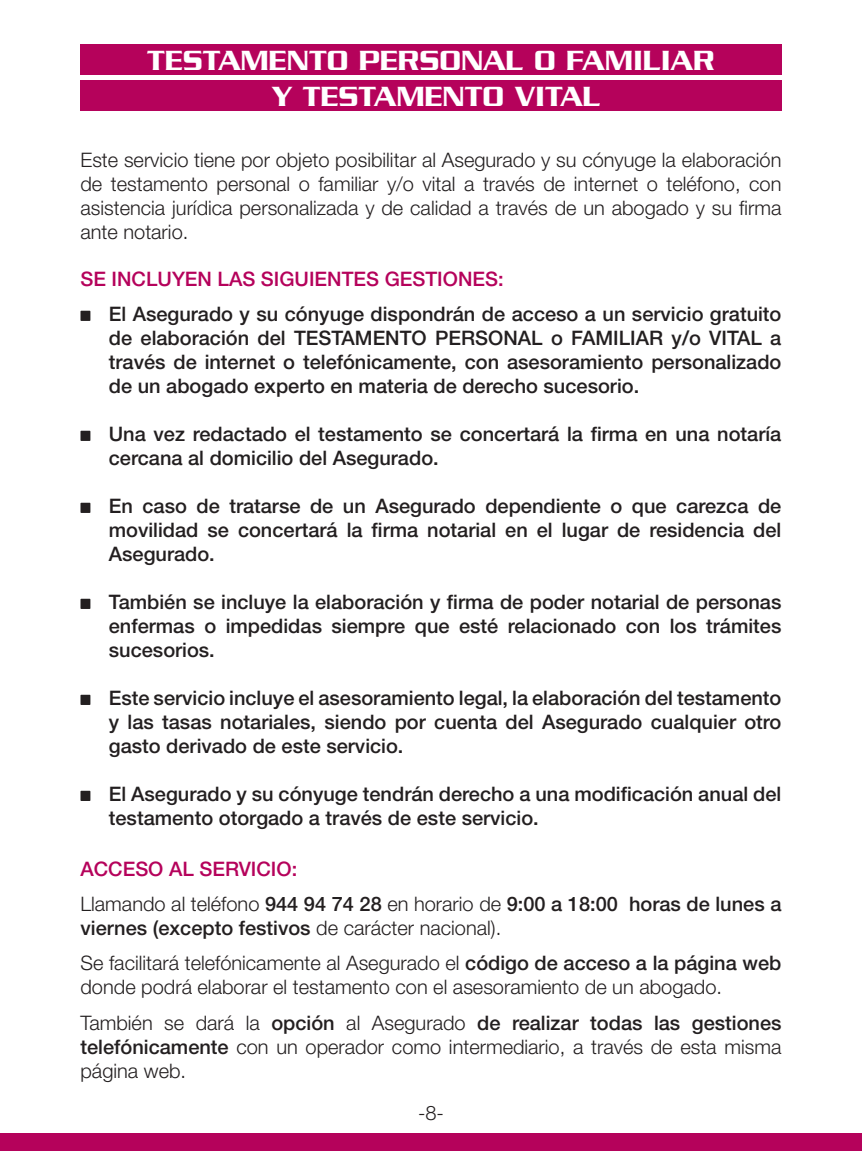
<style>
.page{position:relative;width:862px;height:1151px;background:#fff}
.page>*{position:absolute;margin:0;border:0;box-sizing:border-box;transform-origin:0 0}
.t1{font:500 30px/36px "Serpentine";color:#fff;text-align:center}
.t2{font:500 20px/24px "Helvetica Neue LT Std";color:#231f20;text-align:justify}
.t3{font:300 20px/24px "Helvetica Neue LT Std";color:#231f20}
.t4{font:500 20px "Helvetica Neue LT Std";color:#b5025b}
.s1{color:#b5025b}
.s2{font-weight:300}
.s3{font-weight:500}
</style>
<div class="page">
<div style="left:80px;top:44px;width:701px;height:30px;background:#b5025b"></div>
<div style="left:80px;top:80px;width:701px;height:31px;background:#b5025b"></div>
<div style="left:80px;top:311px;width:10px;height:10px;background:#231f20"></div>
<div style="left:80px;top:431px;width:10px;height:10px;background:#231f20"></div>
<div style="left:80px;top:503px;width:10px;height:10px;background:#231f20"></div>
<div style="left:80px;top:599px;width:10px;height:10px;background:#231f20"></div>
<div style="left:80px;top:695px;width:10px;height:10px;background:#231f20"></div>
<div style="left:80px;top:791px;width:10px;height:10px;background:#231f20"></div>
<div style="left:0;top:1134px;width:862px;height:17px;background:#b5025b"></div>
<h1 class="t1" style="left:147px;top:43px;width:569px">TESTAMENTO PERSONAL O FAMILIAR<br>Y TESTAMENTO VITAL</h1>
<p class="t3" style="left:80px;top:147px;width:702px;text-align:justify">Este servicio tiene por objeto posibilitar al Asegurado y su cónyuge la elaboración de testamento personal o familiar y/o vital a través de internet o teléfono, con asistencia jurídica personalizada y de calidad a través de un abogado y su firma ante notario.</p>
<p class="t4" style="left:80px;top:267px;width:425px">SE INCLUYEN LAS SIGUIENTES GESTIONES:</p>
<p class="t2" style="left:109px;top:302px;width:674px">El Asegurado y su cónyuge dispondrán de acceso a un servicio gratuito de elaboración del TESTAMENTO PERSONAL o FAMILIAR y/o VITAL a través de internet o telefónicamente, con asesoramiento personalizado de un abogado experto en materia de derecho sucesorio.</p>
<p class="t2" style="left:109px;top:422px;width:674px">Una vez redactado el testamento se concertará la firma en una notaría cercana al domicilio del Asegurado.</p>
<p class="t2" style="left:109px;top:494px;width:674px">En caso de tratarse de un Asegurado dependiente o que carezca de movilidad se concertará la firma notarial en el lugar de residencia del Asegurado.</p>
<p class="t2" style="left:109px;top:590px;width:674px">También se incluye la elaboración y firma de poder notarial de personas enfermas o impedidas siempre que esté relacionado con los trámites sucesorios.</p>
<p class="t2" style="left:109px;top:686px;width:674px">Este servicio incluye el asesoramiento legal, la elaboración del testamento y las tasas notariales, siendo por cuenta del Asegurado cualquier otro gasto derivado de este servicio.</p>
<p class="t2" style="left:109px;top:782px;width:674px">El Asegurado y su cónyuge tendrán derecho a una modificación anual del testamento otorgado a través de este servicio.</p>
<p class="t2" style="left:80px;top:850px;width:702px;line-height:35.4px"><span class="s1">ACCESO AL SERVICIO:<br></span><span class="s2">Llamando al teléfono</span> 944 94 74 28 <span class="s2">en horario de</span> 9:00 a 18:00 horas de lunes a</p>
<p class="t3" style="left:80px;top:910px;width:702px;line-height:35.4px"><span class="s3">viernes (excepto festivos</span> de carácter nacional).<br>Se facilitará telefónicamente al Asegurado el <span class="s3">código de acceso a la página web</span></p>
<p class="t3" style="left:80px;top:969px;width:702px;line-height:35.4px">donde podrá elaborar el testamento con el asesoramiento de un abogado.<br>También se dará la <span class="s3">opción</span> al Asegurado <span class="s3">de realizar todas las gestiones</span></p>
<p class="t3" style="left:80px;top:1034px;width:702px"><span class="s3">telefónicamente</span> con un operador como intermediario, a través de esta misma página web.</p>
<p class="t3" style="left:418px;top:1100px;width:27px">-8-</p>
</div>
